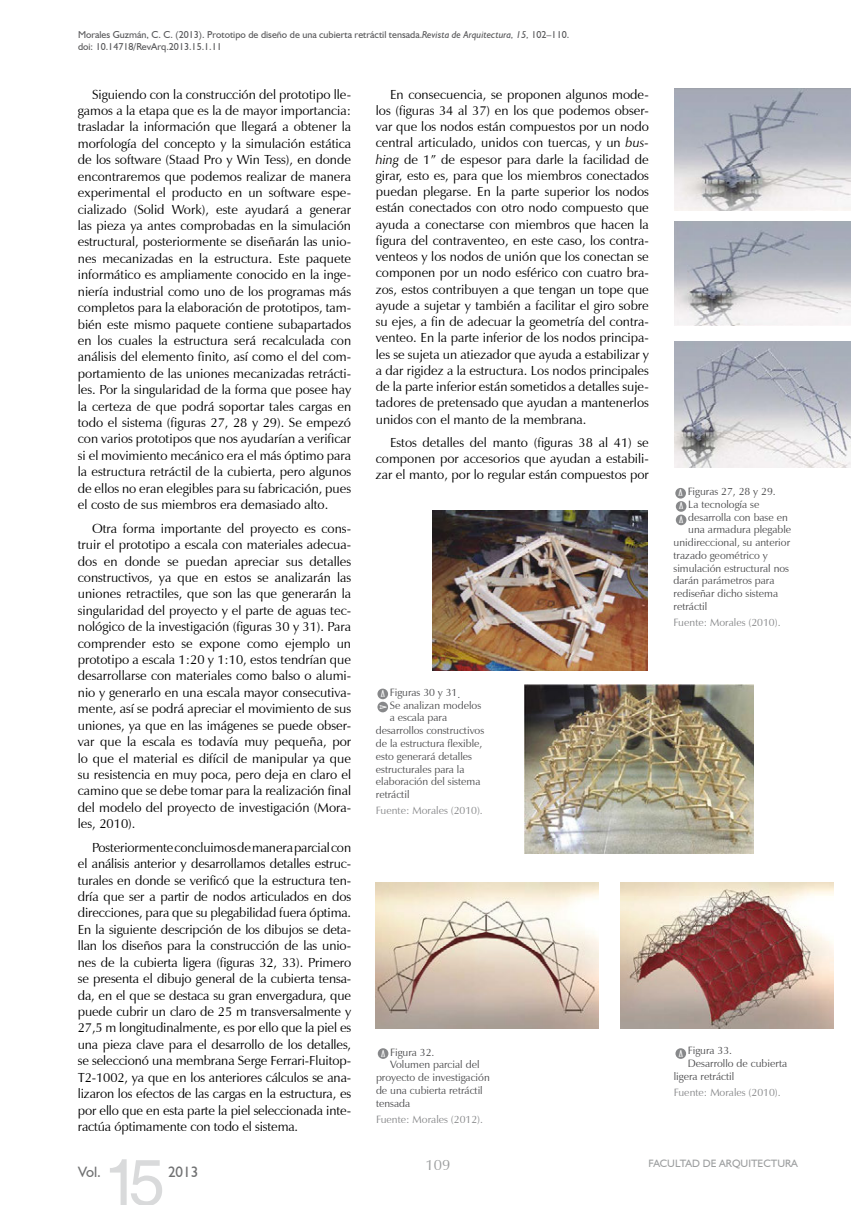
<style>
.page{position:relative;width:851px;height:1205px;background:#fff}
.page>*{position:absolute;margin:0;border:0;box-sizing:border-box;transform-origin:0 0}
.t1{font:65px "Helvetica";color:#d9dadb}
.t2{font:15px "Humanist 521 BT";color:#707172}
.t3{font:15px "Zapf Humanist 601 BT";color:#9c9e9f}
.t4{font:13.12px/16.4px "Zapf Humanist 601 BT";color:#000;text-align:justify}
.t5{font:10.62px "Zapf Humanist 601 BT";color:#4b4b4d}
.t6{font:10.62px "Zapf Humanist 601 BT";color:#87888a}
.t7{font:10.62px "Humanist 521 BT";color:#9c9e9f}
.t8{font:10px/12px "Humanist 521 BT";color:#58585a}
.t9{font:9px/13.5px "Architecture Plain";color:#fff;scale:1.24 1}
.s1{font-style:italic}
</style>
<div class="page">
<img style="left:432px;top:510px;width:215px;height:160px">
<img style="left:524px;top:684px;width:229px;height:170px">
<img style="left:376px;top:883px;width:222px;height:145px">
<div style="left:378px;top:1048px;width:10px;height:11px;background:#87888a;border-radius:50%"></div>
<img style="left:620px;top:883px;width:213px;height:146px">
<div style="left:675px;top:1048px;width:11px;height:11px;background:#87888a;border-radius:50%"></div>
<img style="left:674px;top:89px;width:176px;height:121px">
<div style="left:675px;top:488px;width:10px;height:10px;background:#87888a;border-radius:50%"></div>
<img style="left:674px;top:222px;width:176px;height:104px">
<img style="left:674px;top:341px;width:176px;height:127px">
<div style="left:377px;top:688px;width:11px;height:11px;background:#87888a;border-radius:50%"></div>
<div style="left:377px;top:702px;width:11px;height:10px;background:#87888a;border-radius:50%"></div>
<div style="left:675px;top:501px;width:11px;height:11px;background:#87888a;border-radius:50%"></div>
<div style="left:675px;top:514px;width:11px;height:11px;background:#87888a;border-radius:50%"></div>
<p class="t8" style="left:78px;top:28px;width:492px">Morales Guzmán, C. C. (2013). Prototipo de diseño de una cubierta retráctil tensada.<span class="s1">Revista de Arquitectura, 15,</span> 102–110. doi: 10.14718/RevArq.2013.15.1.11</p>
<p class="t4" style="left:78px;top:86px;width:275px;text-indent:14px">Siguiendo con la construcción del prototipo lle&shy;gamos a la etapa que es la de mayor importancia: trasladar la información que llegará a obtener la morfología del concepto y la simulación estática de los software (Staad Pro y Win Tess), en donde encontraremos que podemos realizar de manera experimental el producto en un software espe&shy;cializado (Solid Work), este ayudará a generar las pieza ya antes comprobadas en la simulación estructural, posteriormente se diseñarán las unio&shy;nes mecanizadas en la estructura. Este paquete informático es ampliamente conocido en la inge&shy;niería industrial como uno de los programas más completos para la elaboración de prototipos, tam&shy;bién este mismo paquete contiene subapartados en los cuales la estructura será recalculada con análisis del elemento finito, así como el del com&shy;portamiento de las uniones mecanizadas retrácti&shy;les. Por la singularidad de la forma que posee hay la certeza de que podrá soportar tales cargas en todo el sistema (figuras 27, 28 y 29). Se empezó con varios prototipos que nos ayudarían a verificar si el movimiento mecánico era el más óptimo para la estructura retráctil de la cubierta, pero algunos de ellos no eran elegibles para su fabricación, pues el costo de sus miembros era demasiado alto.</p>
<p class="t4" style="left:78px;top:520px;width:275px;text-indent:14px">Otra forma importante del proyecto es cons&shy;truir el prototipo a escala con materiales adecua&shy;dos en donde se puedan apreciar sus detalles constructivos, ya que en estos se analizarán las uniones retractiles, que son las que generarán la singularidad del proyecto y el parte de aguas tec&shy;nológico de la investigación (figuras 30 y 31). Para comprender esto se expone como ejemplo un prototipo a escala 1:20 y 1:10, estos tendrían que desarrollarse con materiales como balso o alumi&shy;nio y generarlo en una escala mayor consecutiva&shy;mente, así se podrá apreciar el movimiento de sus uniones, ya que en las imágenes se puede obser&shy;var que la escala es todavía muy pequeña, por lo que el material es difícil de manipular ya que su resistencia en muy poca, pero deja en claro el camino que se debe tomar para la realización final del modelo del proyecto de investigación (Mora&shy;les, 2010).</p>
<p class="t4" style="left:78px;top:839px;width:275px;text-indent:14px">Posteriormente concluimos de manera parcial con el análisis anterior y desarrollamos detalles estruc&shy;turales en donde se verificó que la estructura ten&shy;dría que ser a partir de nodos articulados en dos direcciones, para que su plegabilidad fuera óptima.<br>En la siguiente descripción de los dibujos se deta&shy;llan los diseños para la construcción de las unio&shy;nes de la cubierta ligera (figuras 32, 33). Primero se presenta el dibujo general de la cubierta tensa&shy;da, en el que se destaca su gran envergadura, que puede cubrir un claro de 25 m transversalmente y 27,5 m longitudinalmente, es por ello que la piel es una pieza clave para el desarrollo de los detalles, se seleccionó una membrana Serge Ferrari-Fluitop-T2-1002, ya que en los anteriores cálculos se ana&shy;lizaron los efectos de las cargas en la estructura, es por ello que en esta parte la piel seleccionada inte&shy;ractúa óptimamente con todo el sistema.</p>
<p class="t4" style="left:376px;top:86px;width:274px;text-indent:14px">En consecuencia, se proponen algunos mode&shy;los (figuras 34 al 37) en los que podemos obser&shy;var que los nodos están compuestos por un nodo central articulado, unidos con tuercas, y un <span class="s1">bus&shy;hing</span> de 1” de espesor para darle la facilidad de girar, esto es, para que los miembros conectados puedan plegarse. En la parte superior los nodos están conectados con otro nodo compuesto que ayuda a conectarse con miembros que hacen la figura del contraventeo, en este caso, los contra&shy;venteos y los nodos de unión que los conectan se componen por un nodo esférico con cuatro bra&shy;zos, estos contribuyen a que tengan un tope que ayude a sujetar y también a facilitar el giro sobre su ejes, a fin de adecuar la geometría del contra&shy;venteo. En la parte inferior de los nodos principa&shy;les se sujeta un atiezador que ayuda a estabilizar y a dar rigidez a la estructura. Los nodos principales de la parte inferior están sometidos a detalles suje&shy;tadores de pretensado que ayudan a mantenerlos unidos con el manto de la membrana.</p>
<p class="t4" style="left:376px;top:434px;width:274px;text-indent:14px">Estos detalles del manto (figuras 38 al 41) se componen por accesorios que ayudan a estabili&shy;zar el manto, por lo regular están compuestos por</p>
<p class="t5" style="left:390px;top:686px;width:72px">Figuras 30 y 31.</p>
<p class="t5" style="left:390px;top:698px;width:93px">Se analizan modelos</p>
<p class="t5" style="left:390px;top:711px;width:59px">a escala para</p>
<p class="t5" style="left:376px;top:724px;width:110px">desarrollos constructivos</p>
<p class="t5" style="left:376px;top:737px;width:108px">de la estructura flexible,</p>
<p class="t5" style="left:376px;top:749px;width:98px">esto generará detalles</p>
<p class="t5" style="left:376px;top:762px;width:90px">estructurales para la</p>
<p class="t5" style="left:376px;top:775px;width:106px">elaboración del sistema</p>
<p class="t5" style="left:376px;top:788px;width:35px">retráctil</p>
<p class="t6" style="left:376px;top:804px;width:108px">Fuente: Morales (2010).</p>
<p class="t9" style="left:380px;top:687px;width:5px">A</p>
<p class="t9" style="left:390px;top:705px;width:5px;rotate:90deg">A</p>
<p class="t5" style="left:381px;top:1045px;width:55px"><sub>A</sub> Figura 32.</p>
<p class="t5" style="left:390px;top:1058px;width:91px">Volumen parcial del</p>
<p class="t5" style="left:376px;top:1071px;width:115px">proyecto de investigación</p>
<p class="t5" style="left:376px;top:1083px;width:108px">de una cubierta retráctil</p>
<p class="t5" style="left:376px;top:1096px;width:36px">tensada</p>
<p class="t6" style="left:376px;top:1112px;width:108px">Fuente: Morales (2012).</p>
<p class="t5" style="left:678px;top:485px;width:99px"><sub>A</sub> Figuras 27, 28 y 29.</p>
<p class="t5" style="left:688px;top:498px;width:73px">La tecnología se</p>
<p class="t5" style="left:688px;top:510px;width:101px">desarrolla con base en</p>
<p class="t5" style="left:688px;top:523px;width:104px">una armadura plegable</p>
<p class="t5" style="left:673px;top:536px;width:118px">unidireccional, su anterior</p>
<p class="t5" style="left:673px;top:549px;width:96px">trazado geométrico y</p>
<p class="t5" style="left:673px;top:561px;width:117px">simulación estructural nos</p>
<p class="t5" style="left:673px;top:574px;width:102px">darán parámetros para</p>
<p class="t5" style="left:673px;top:587px;width:106px">rediseñar dicho sistema</p>
<p class="t5" style="left:673px;top:600px;width:35px">retráctil</p>
<p class="t6" style="left:673px;top:616px;width:108px">Fuente: Morales (2010).</p>
<p class="t9" style="left:679px;top:499px;width:5px">A<br>A</p>
<p class="t5" style="left:678px;top:1044px;width:55px"><sub>A</sub> Figura 33.</p>
<p class="t5" style="left:687px;top:1057px;width:101px">Desarrollo de cubierta</p>
<p class="t5" style="left:673px;top:1070px;width:62px">ligera retráctil</p>
<p class="t6" style="left:673px;top:1086px;width:108px">Fuente: Morales (2010).</p>
<h1 class="t1" style="left:103px;top:1144px;width:63px">15</h1>
<p class="t2" style="left:78px;top:1162px;width:25px">Vol.</p>
<p class="t2" style="left:168px;top:1162px;width:32px">2013</p>
<p class="t3" style="left:425px;top:1156px;width:26px">109</p>
<p class="t7" style="left:648px;top:1157px;width:151px">FACULTAD DE ARQUITECTURA</p>
</div>
